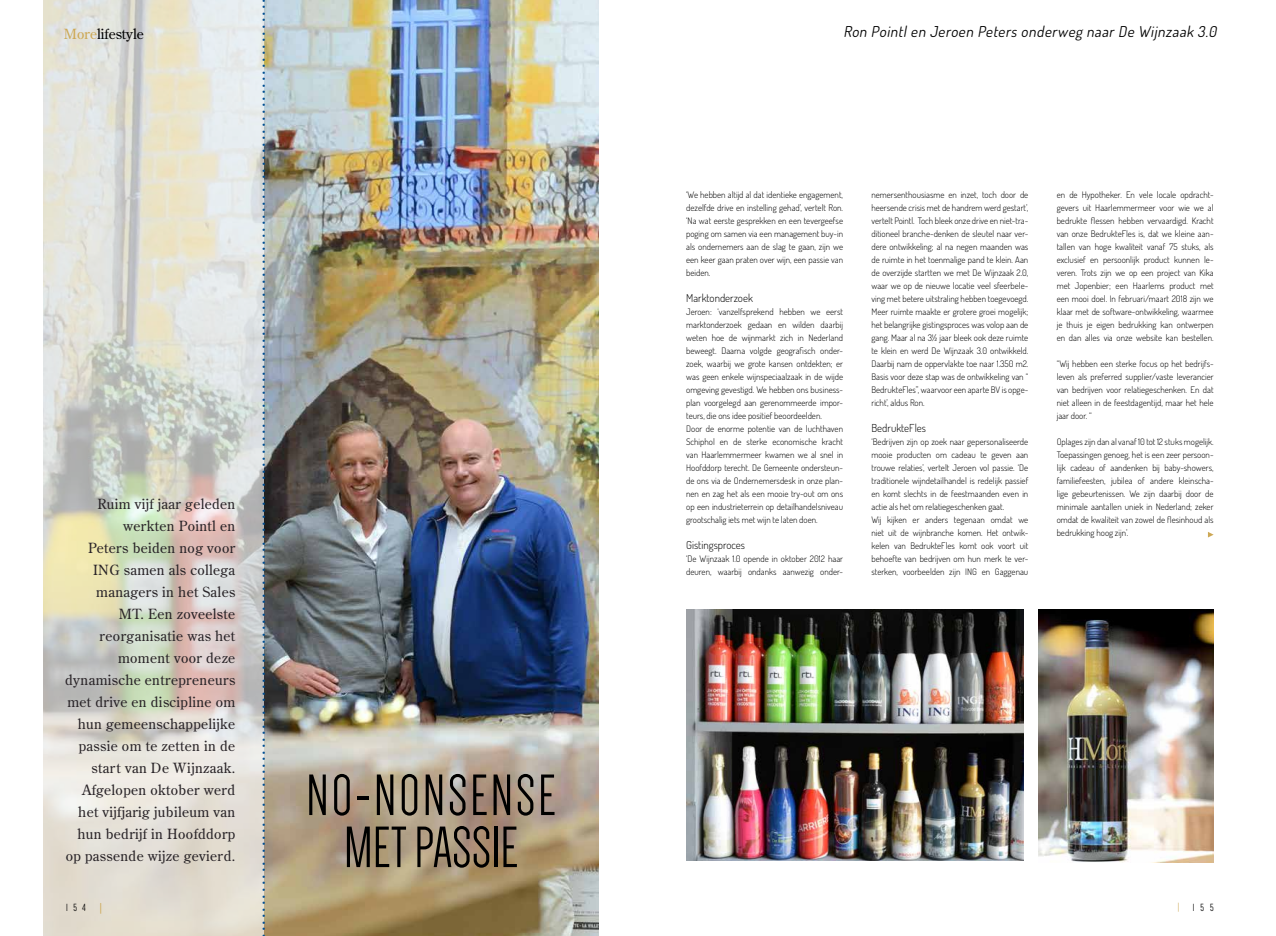
<style>
.page{position:relative;width:1276px;height:936px;background:#fff}
.page>*{position:absolute;margin:0;border:0;box-sizing:border-box;transform-origin:0 0}
.t1{font:60px/52px "Dense";letter-spacing:.045em;color:#000;text-align:center}
.t2{font:18px "Century Old Style Std";color:#004e92}
.t3{font:italic 15px "Dosis";color:#000}
.t4{font:14px/22px "Century Old Style Std";letter-spacing:.025em;color:#282327;text-align:right}
.t5{font:14px "Century Old Style Std";color:#000}
.t6{font:300 11px "Dosis";color:#000}
.t7{font:10.7px "Dense";letter-spacing:.53em;color:#000}
.t8{font:10.7px "Century Old Style Std";color:#cda855}
.t9{font:10.7px "Dense";color:#cda855}
.t10{font:300 9px/13px "Dosis";color:#000;text-align:justify}
.s1{color:#cda855}
</style>
<div class="page">
<img style="left:264px;top:0;width:334px;height:935px">
<svg style="left:1208px;top:532px;width:5px;height:5px"></svg>
<img style="left:686px;top:609px;width:337px;height:251px">
<svg style="left:43px;top:0;width:221px;height:935px;background:#dcdbd0"></svg>
<img style="left:1039px;top:609px;width:174px;height:253px">
<h2 class="t2" style="left:247px;top:937px;width:940px;rotate:-90deg">................................................................................................................................................</h2>
<h3 class="t3" style="left:843px;top:21px;width:378px">Ron Pointlen Jeroen Peters onderweg naar De Wijnzaak 3.0</h3>
<h3 class="t5" style="left:64px;top:25px;width:82px"><span class="s1">More</span>lifestyle</h3>
<p class="t10" style="left:1056px;top:188px;width:158px">en de Hypotheker. En vele locale opdracht&shy;gevers uit Haarlemmermeer voor wie we al bedrukte flessen hebben vervaardigd. Kracht van onze BedrukteFles is, dat we kleine aan&shy;tallen van hoge kwaliteit vanaf 75 stuks, als exclusief en persoonlijk product kunnen le&shy;veren. Trots zijn we op een project van Kika met Jopenbier; een Haarlems product met een mooi doel. In februari/maart 2018 zijn we klaar met de software-ontwikkeling, waarmee je thuis je eigen bedrukking kan ontwerpen en dan alles via onze website kan bestellen.</p>
<p class="t10" style="left:1056px;top:357px;width:158px">“Wij hebben een sterke focus op het bedrijfs&shy;leven als preferred supplier/vaste leverancier van bedrijven voor relatiegeschenken. En dat niet alleen in de feestdagentijd, maar het hele jaar door. “</p>
<p class="t10" style="left:1056px;top:435px;width:158px">Oplages zijn dan al vanaf 10 tot 12 stuks mogelijk.<br>Toepassingen genoeg, het is een zeer persoon&shy;lijk cadeau of aandenken bij baby-showers, familiefeesten, jubilea of andere kleinscha&shy;lige gebeurtenissen. We zijn daarbij door de minimale aantallen uniek in Nederland; zeker omdat de kwaliteit van zowel de flesinhoud als bedrukking hoog zijn’.</p>
<p class="t10" style="left:871px;top:188px;width:158px">nemersenthousiasme en inzet, toch door de heersende crisis met de handrem werd gestart’, vertelt Pointl. Toch bleek onze drive en niet-tra&shy;ditioneel branche-denken de sleutel naar ver&shy;dere ontwikkeling; al na negen maanden was de ruimte in het toenmalige pand te klein. Aan de overzijde startten we met De Wijnzaak 2.0, waar we op de nieuwe locatie veel sfeerbele&shy;ving met betere uitstraling hebben toegevoegd.<br>Meer ruimte maakte er grotere groei mogelijk; het belangrijke gistingsproces was volop aan de gang. Maar al na 3½ jaar bleek ook deze ruimte te klein en werd De Wijnzaak 3.0 ontwikkeld.<br>Daarbij nam de oppervlakte toe naar 1.350 m2.<br>Basis voor deze stap was de ontwikkeling van “ BedrukteFles”, waarvoor een aparte BV is opge&shy;richt’, aldus Ron.</p>
<p class="t6" style="left:871px;top:420px;width:56px">BedrukteFles</p>
<p class="t10" style="left:871px;top:435px;width:158px;text-align:left">‘Bedrijven zijn op zoek naar gepersonaliseerde mooie producten om cadeau te geven aan trouwe relaties’, vertelt Jeroen vol passie. ‘De traditionele wijndetailhandel is redelijk passief en komt slechts in de feestmaanden even in actie als het om relatiegeschenken gaat.<br>Wij kijken er anders tegenaan omdat we niet uit de wijnbranche komen. Het ontwik&shy;kelen van BedrukteFles komt ook voort uit behoefte van bedrijven om hun merk te ver&shy;sterken, voorbeelden zijn ING en Gaggenau</p>
<p class="t10" style="left:686px;top:188px;width:158px">‘We hebben altijd al dat identieke engagement, dezelfde drive en instelling gehad’, vertelt Ron. ‘Na wat eerste gesprekken en een tevergeefse poging om samen via een management buy-in als ondernemers aan de slag te gaan, zijn we een keer gaan praten over wijn, een passie van beiden.</p>
<p class="t6" style="left:686px;top:290px;width:68px">Marktonderzoek</p>
<p class="t10" style="left:686px;top:305px;width:158px;text-align:left">Jeroen: ‘vanzelfsprekend hebben we eerst marktonderzoek gedaan en wilden daarbij weten hoe de wijnmarkt zich in Nederland beweegt. Daarna volgde geografisch onder&shy;zoek, waarbij we grote kansen ontdekten; er was geen enkele wijnspeciaalzaak in de wijde omgeving gevestigd. We hebben ons business&shy;plan voorgelegd aan gerenommeerde impor&shy;teurs, die ons idee positief beoordeelden.<br>Door de enorme potentie van de luchthaven Schiphol en de sterke economische kracht van Haarlemmermeer kwamen we al snel in Hoofddorp terecht. De Gemeente ondersteun&shy;de ons via de Ondernemersdesk in onze plan&shy;nen en zag het als een mooie try-out om ons op een industrieterrein op detailhandelsniveau grootschalig iets met wijn te laten doen.</p>
<p class="t6" style="left:686px;top:537px;width:60px">Gistingsproces</p>
<p class="t10" style="left:686px;top:552px;width:158px">‘De Wijnzaak 1.0 opende in oktober 2012 haar deuren, waarbij ondanks aanwezig onder-</p>
<p class="t4" style="left:65px;top:492px;width:172px">Ruim vijf jaar geleden werkten Pointl en<br>Peters beiden nog voor<br>ING samen als collega managers in het Sales<br>MT. Een zoveelste reorganisatie was het moment voor deze dynamische entrepreneurs met drive en discipline om hun gemeenschappelijke passie om te zetten in de start van De Wijnzaak.<br>Afgelopen oktober werd het vijfjarig jubileum van hun bedrijf in Hoofddorp op passende wijze gevierd.</p>
<h1 class="t1" style="left:306px;top:769px;width:251px">NO-NONSENSE<br>MET PASSIE</h1>
<p class="t7" style="left:66px;top:902px;width:21px">154</p>
<p class="t8" style="left:100px;top:900px;width:4px">|</p>
<p class="t9" style="left:1177px;top:902px;width:3px">|</p>
<p class="t7" style="left:1192px;top:902px;width:22px">155</p>
</div>
